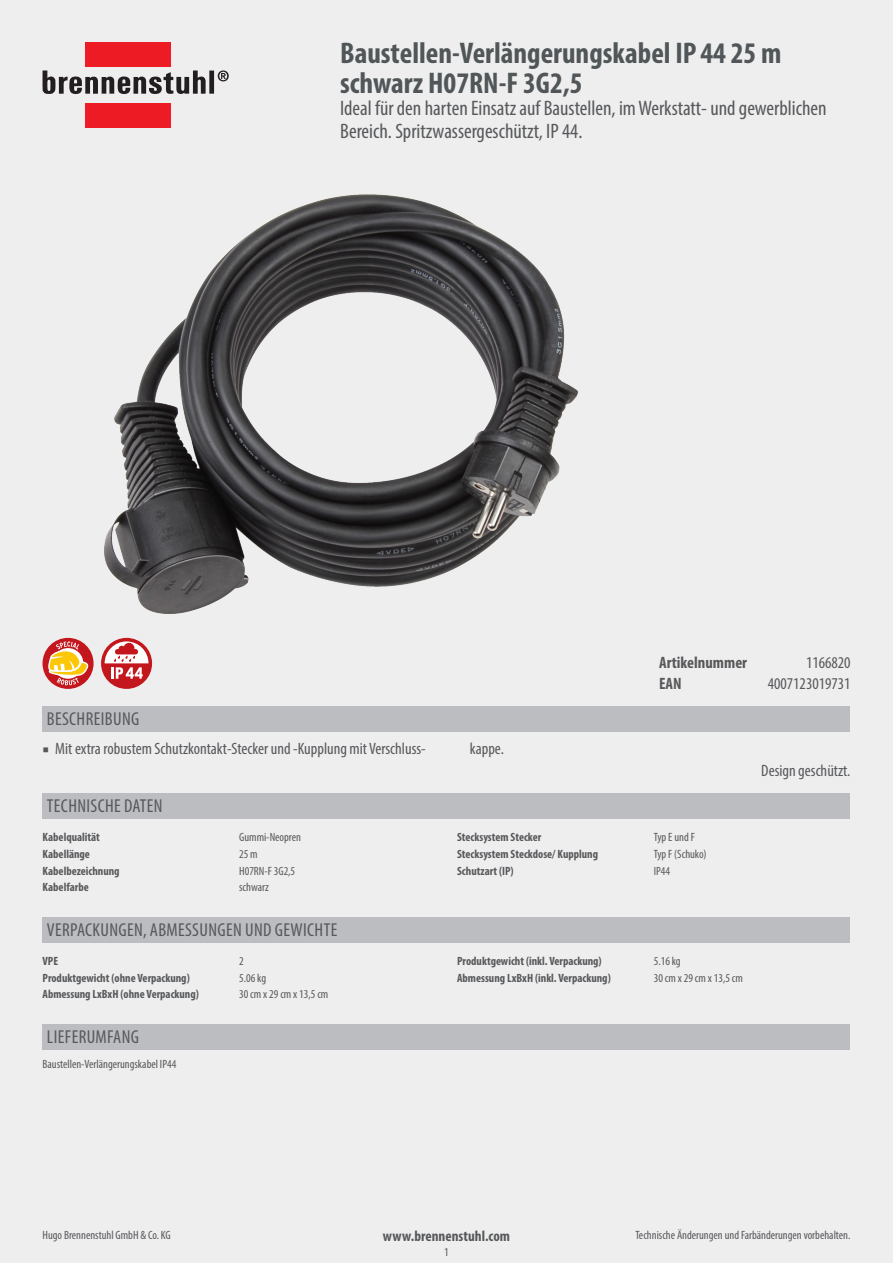
<style>
.page{position:relative;width:893px;height:1263px;background:#eeeeef}
.page>*{position:absolute;margin:0;border:0;box-sizing:border-box;transform-origin:0 0}
.t1{font:700 condensed 30px/30px "Myriad Pro";color:#515659}
.subtitle{font:condensed 21px/22.5px "Myriad Pro";color:#57585a}
.table_headline{font:condensed 18.75px "Myriad Pro";letter-spacing:.02em;color:#57585a}
.table_footer{font:condensed 16.5px "Myriad Pro";color:#57585a}
.header_value{font:condensed 16.5px "Myriad Pro";color:#57585a}
.header_key{font:700 condensed 16.5px "Myriad Pro";color:#57585a}
.footer_middle{font:700 condensed 15px "Myriad Pro";color:#57585a}
.techdata_key{font:700 condensed 12px "Myriad Pro";color:#57585a}
.techdata_value{font:condensed 12px "Myriad Pro";color:#57585a}
.footer_right{font:condensed 12px "Myriad Pro";color:#57585a}
.scope_of_delivery{font:condensed 12px "Myriad Pro";color:#57585a}
.footer_left{font:condensed 12px "Myriad Pro";color:#57585a}
.pageno{font:condensed 12px "Myriad Pro";color:#57585a}
.s1{font-family:"Minion Pro";font-stretch:normal}
</style>
<div class="page">
<img style="left:104px;top:194px;width:474px;height:420px">
<div style="left:85px;top:43px;width:86px;height:24px;background:#ed1c24"></div>
<div style="left:85px;top:103px;width:86px;height:25px;background:#ed1c24"></div>
<div style="left:209px;top:71px;width:5px;height:23px;background:#231f20"></div>
<svg style="left:43px;top:70px;width:163px;height:24px"></svg>
<svg style="left:218px;top:70px;width:11px;height:11px"></svg>
<div style="left:43px;top:638px;width:51px;height:51px;background:#c4161d;border-radius:50%"></div>
<svg style="left:48px;top:641px;width:40px;height:44px"></svg>
<div style="left:101px;top:638px;width:51px;height:51px;background:#c4161d;border-radius:50%"></div>
<svg style="left:105px;top:641px;width:43px;height:38px"></svg>
<div style="left:43px;top:706px;width:807px;height:25px;background:#bcbdc0"></div>
<div style="left:43px;top:793px;width:807px;height:25px;background:#bcbdc0"></div>
<div style="left:43px;top:917px;width:807px;height:25px;background:#bcbdc0"></div>
<div style="left:43px;top:1024px;width:807px;height:25px;background:#bcbdc0"></div>
<p class="t1" style="left:340px;top:37px;width:443px">Baustellen-Verlängerungskabel IP 44 25 m schwarz H07RN-F 3G2,5</p>
<p class="subtitle" style="left:340px;top:97px;width:488px">Ideal für den harten Einsatz auf Baustellen, im Werkstatt- und gewerblichen<br>Bereich. Spritzwassergeschützt, IP 44.</p>
<p class="table_headline" style="left:47px;top:707px;width:94px">BESCHREIBUNG</p>
<p class="table_footer" style="left:43px;top:739px;width:385px"><span class="s1">■</span> Mit extra robustem Schutzkontakt-Stecker und -Kupplung mit Verschluss-</p>
<p class="table_footer" style="left:470px;top:739px;width:36px">kappe.</p>
<p class="header_key" style="left:659px;top:652px;width:89px">Artikelnummer</p>
<p class="header_value" style="left:806px;top:652px;width:46px">1166820</p>
<p class="header_key" style="left:659px;top:673px;width:24px">EAN</p>
<p class="header_value" style="left:768px;top:673px;width:84px">4007123019731</p>
<p class="table_footer" style="left:761px;top:760px;width:91px">Design geschützt.</p>
<p class="table_headline" style="left:47px;top:794px;width:117px">TECHNISCHE DATEN</p>
<p class="techdata_key" style="left:43px;top:830px;width:59px">Kabelqualität</p>
<p class="techdata_value" style="left:239px;top:830px;width:63px">Gummi-Neopren</p>
<p class="techdata_key" style="left:43px;top:846px;width:49px">Kabellänge</p>
<p class="techdata_value" style="left:239px;top:847px;width:20px">25 m</p>
<p class="techdata_key" style="left:43px;top:863px;width:79px">Kabelbezeichnung</p>
<p class="techdata_value" style="left:239px;top:863px;width:58px">H07RN-F 3G2,5</p>
<p class="techdata_key" style="left:43px;top:880px;width:48px">Kabelfarbe</p>
<p class="techdata_value" style="left:239px;top:880px;width:31px">schwarz</p>
<p class="table_headline" style="left:47px;top:918px;width:292px">VERPACKUNGEN, ABMESSUNGEN UND GEWICHTE</p>
<p class="techdata_key" style="left:43px;top:954px;width:17px">VPE</p>
<p class="techdata_value" style="left:239px;top:954px;width:6px">2</p>
<p class="techdata_key" style="left:43px;top:970px;width:149px">Produktgewicht (ohne Verpackung)</p>
<p class="techdata_value" style="left:239px;top:970px;width:28px">5.06 kg</p>
<p class="techdata_key" style="left:43px;top:987px;width:158px">Abmessung LxBxH (ohne Verpackung)</p>
<p class="techdata_value" style="left:239px;top:987px;width:91px">30 cm x 29 cm x 13,5 cm</p>
<p class="table_headline" style="left:47px;top:1025px;width:94px">LIEFERUMFANG</p>
<p class="scope_of_delivery" style="left:43px;top:1057px;width:135px">Baustellen-Verlängerungskabel IP44</p>
<p class="techdata_key" style="left:457px;top:830px;width:86px">Stecksystem Stecker</p>
<p class="techdata_value" style="left:654px;top:830px;width:43px">Typ E und F</p>
<p class="techdata_key" style="left:457px;top:846px;width:142px">Stecksystem Steckdose/ Kupplung</p>
<p class="techdata_value" style="left:654px;top:847px;width:54px">Typ F (Schuko)</p>
<p class="techdata_key" style="left:457px;top:863px;width:58px">Schutzart (IP)</p>
<p class="techdata_value" style="left:654px;top:863px;width:18px">IP44</p>
<p class="techdata_key" style="left:457px;top:954px;width:146px">Produktgewicht (inkl. Verpackung)</p>
<p class="techdata_value" style="left:654px;top:954px;width:28px">5.16 kg</p>
<p class="techdata_key" style="left:457px;top:970px;width:155px">Abmessung LxBxH (inkl. Verpackung)</p>
<p class="techdata_value" style="left:654px;top:970px;width:91px">30 cm x 29 cm x 13,5 cm</p>
<p class="footer_left" style="left:43px;top:1228px;width:130px">Hugo Brennenstuhl GmbH &amp; Co. KG</p>
<p class="footer_right" style="left:635px;top:1228px;width:216px">Technische Änderungen und Farbänderungen vorbehalten.</p>
<p class="footer_middle" style="left:383px;top:1227px;width:129px">www.brennenstuhl.com</p>
<p class="pageno" style="left:444px;top:1245px;width:6px">1</p>
</div>
